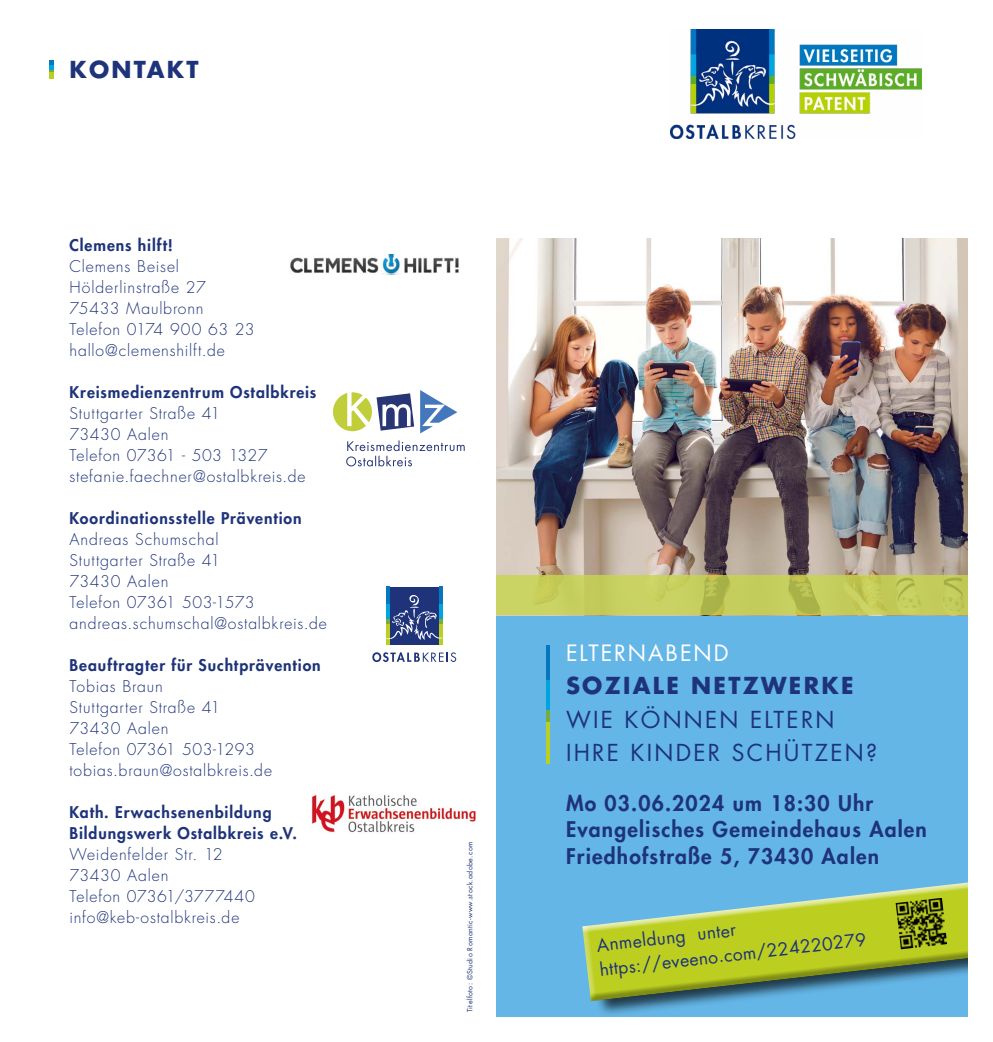
<style>
.page{position:relative;width:993px;height:1042px;background:#fff}
.page>*{position:absolute;margin:0;border:0;box-sizing:border-box;transform-origin:0 0}
.H1_Mediendurchblick{font:22.75px/33.2px "Futura Std";letter-spacing:.1em;color:#1e337a}
.t1{font:700 22.75px "Futura Std";letter-spacing:.1em;color:#1e337a}
.H1_Mediendurchblick-2{font:21.88px "Futura Std";letter-spacing:.09em;color:#fff}
.P_text{font:800 21px/26.2px "Futura Std";letter-spacing:.055em;color:#1e337a}
.t2{font:17.5px/24.2px "Futura Std";color:#1e337a}
.P_AufzählungInhalt{font:300 15.75px "Futura Std";letter-spacing:.05em;color:#1e337a}
.P_AufzählungInhalt-2{font:800 15.75px/21px "Futura Std";letter-spacing:.06em;color:#1e337a}
.P_AufzählungInhalt-3{font:300 15.75px "Futura Std";letter-spacing:.025em;color:#1e337a}
.Text_Light_9_12_55{font:7px "Futura Std";letter-spacing:.055em;color:#1e337a}
.s1{font-weight:700}
</style>
<div class="page">
<div style="left:496px;top:615px;width:471px;height:402px;background:#64b6e7"></div>
<img style="left:496px;top:238px;width:471px;height:337px">
<hr style="left:546px;top:645px;width:4px;height:35px;background:#0578bd">
<hr style="left:546px;top:710px;width:4px;height:12px;background:#79ac38">
<hr style="left:546px;top:680px;width:4px;height:30px;background:#00a5df">
<hr style="left:546px;top:722px;width:4px;height:41px;background:#bccf21">
<svg style="left:496px;top:575px;width:471px;height:40px;background:#c3cb5b"></svg>
<div style="left:587px;top:879px;width:405px;height:138px;background:#000;opacity:.68"></div>
<svg style="left:582px;top:879px;width:385px;height:124px;fill:#bccf21"></svg>
<div style="left:967px;top:205px;width:25px;height:827px;background:#fff"></div>
<svg style="left:372px;top:652px;width:84px;height:10px"></svg>
<div style="left:386px;top:587px;width:56px;height:57px;background:#1e337a"></div>
<hr style="left:386px;top:587px;width:4px;height:17px;background:#0578bd">
<hr style="left:386px;top:624px;width:4px;height:20px;background:#bccf21">
<svg style="left:439px;top:587px;width:3px;height:7px"></svg>
<svg style="left:439px;top:640px;width:3px;height:4px"></svg>
<svg style="left:386px;top:594px;width:56px;height:46px"></svg>
<img style="left:670px;top:30px;width:250px;height:109px">
<svg style="left:50px;top:60px;width:4px;height:19px"></svg>
<img style="left:290px;top:254px;width:169px;height:20px">
<img style="left:312px;top:795px;width:164px;height:38px">
<svg style="left:346px;top:440px;width:118px;height:26px"></svg>
<svg style="left:333px;top:392px;width:81px;height:40px"></svg>
<svg style="left:420px;top:390px;width:37px;height:43px"></svg>
<img style="left:895px;top:898px;width:51px;height:51px">
<h1 class="t1" style="left:69px;top:55px;width:131px">KONTAKT</h1>
<p class="P_AufzählungInhalt-2" style="left:69px;top:235px;width:105px">Clemens hilft!</p>
<p class="P_AufzählungInhalt" style="left:69px;top:257px;width:111px">Clemens Beisel</p>
<p class="P_AufzählungInhalt" style="left:69px;top:278px;width:138px">Hölderlinstraße 27</p>
<p class="P_AufzählungInhalt" style="left:69px;top:299px;width:136px">75433 Maulbronn</p>
<p class="P_AufzählungInhalt" style="left:69px;top:320px;width:186px">Telefon 0174 900 63 23</p>
<p class="P_AufzählungInhalt" style="left:69px;top:341px;width:157px">hallo@clemenshilft.de</p>
<p class="P_AufzählungInhalt-2" style="left:69px;top:382px;width:248px">Kreismedienzentrum Ostalbkreis</p>
<p class="P_AufzählungInhalt" style="left:69px;top:404px;width:152px">Stuttgarter Straße 41</p>
<p class="P_AufzählungInhalt" style="left:69px;top:425px;width:100px">73430 Aalen</p>
<p class="P_AufzählungInhalt" style="left:69px;top:446px;width:199px">Telefon 07361 - 503 1327</p>
<p class="P_AufzählungInhalt" style="left:69px;top:467px;width:237px">stefanie.faechner@ostalbkreis.de</p>
<p class="P_AufzählungInhalt-2" style="left:69px;top:508px;width:234px">Koordinationsstelle Prävention</p>
<p class="P_AufzählungInhalt" style="left:69px;top:530px;width:150px">Andreas Schumschal</p>
<p class="P_AufzählungInhalt" style="left:69px;top:551px;width:152px">Stuttgarter Straße 41</p>
<p class="P_AufzählungInhalt" style="left:69px;top:572px;width:100px">73430 Aalen</p>
<p class="P_AufzählungInhalt-3" style="left:69px;top:593px;width:186px">Telefon 07361 503-1573</p>
<p class="P_AufzählungInhalt" style="left:69px;top:614px;width:259px">andreas.schumschal@ostalbkreis.de</p>
<p class="P_AufzählungInhalt-2" style="left:69px;top:655px;width:253px">Beauftragter für Suchtprävention</p>
<p class="P_AufzählungInhalt" style="left:69px;top:677px;width:95px">Tobias Braun</p>
<p class="P_AufzählungInhalt" style="left:69px;top:698px;width:152px">Stuttgarter Straße 41</p>
<p class="P_AufzählungInhalt" style="left:69px;top:719px;width:100px">73430 Aalen</p>
<p class="P_AufzählungInhalt" style="left:69px;top:740px;width:187px">Telefon 07361 503-1293</p>
<p class="P_AufzählungInhalt" style="left:69px;top:761px;width:204px">tobias.braun@ostalbkreis.de</p>
<p class="P_AufzählungInhalt-2" style="left:69px;top:802px;width:229px">Kath. Erwachsenenbildung<br>Bildungswerk Ostalbkreis e.V.</p>
<p class="P_AufzählungInhalt" style="left:69px;top:845px;width:155px">Weidenfelder Str. 12</p>
<p class="P_AufzählungInhalt" style="left:69px;top:866px;width:100px">73430 Aalen</p>
<p class="P_AufzählungInhalt" style="left:69px;top:887px;width:187px">Telefon 07361/3777440</p>
<p class="P_AufzählungInhalt" style="left:69px;top:908px;width:171px">info@keb-ostalbkreis.de</p>
<p class="Text_Light_9_12_55" style="left:465px;top:1012px;width:172px;rotate:-90deg">Titelfoto: ©Studio Romantic-www.stock.adobe.com</p>
<h1 class="H1_Mediendurchblick-2" style="left:566px;top:639px;width:164px">ELTERNABEND</h1>
<h1 class="H1_Mediendurchblick" style="left:566px;top:669px;width:312px"><span class="s1">SOZIALE NETZWERKE<br></span>WIE KÖNNEN ELTERN<br>IHRE KINDER SCHÜTZEN?</h1>
<p class="P_text" style="left:566px;top:790px;width:309px">Mo 03.06.2024 um 18:30 Uhr</p>
<p class="P_text" style="left:566px;top:816px;width:362px">Evangelisches Gemeindehaus Aalen<br>Friedhofstraße 5, 73430 Aalen</p>
<p class="t2" style="left:595px;top:933px;width:270px;rotate:-6deg">Anmeldung unter https://eveeno.com/224220279</p>
</div>
